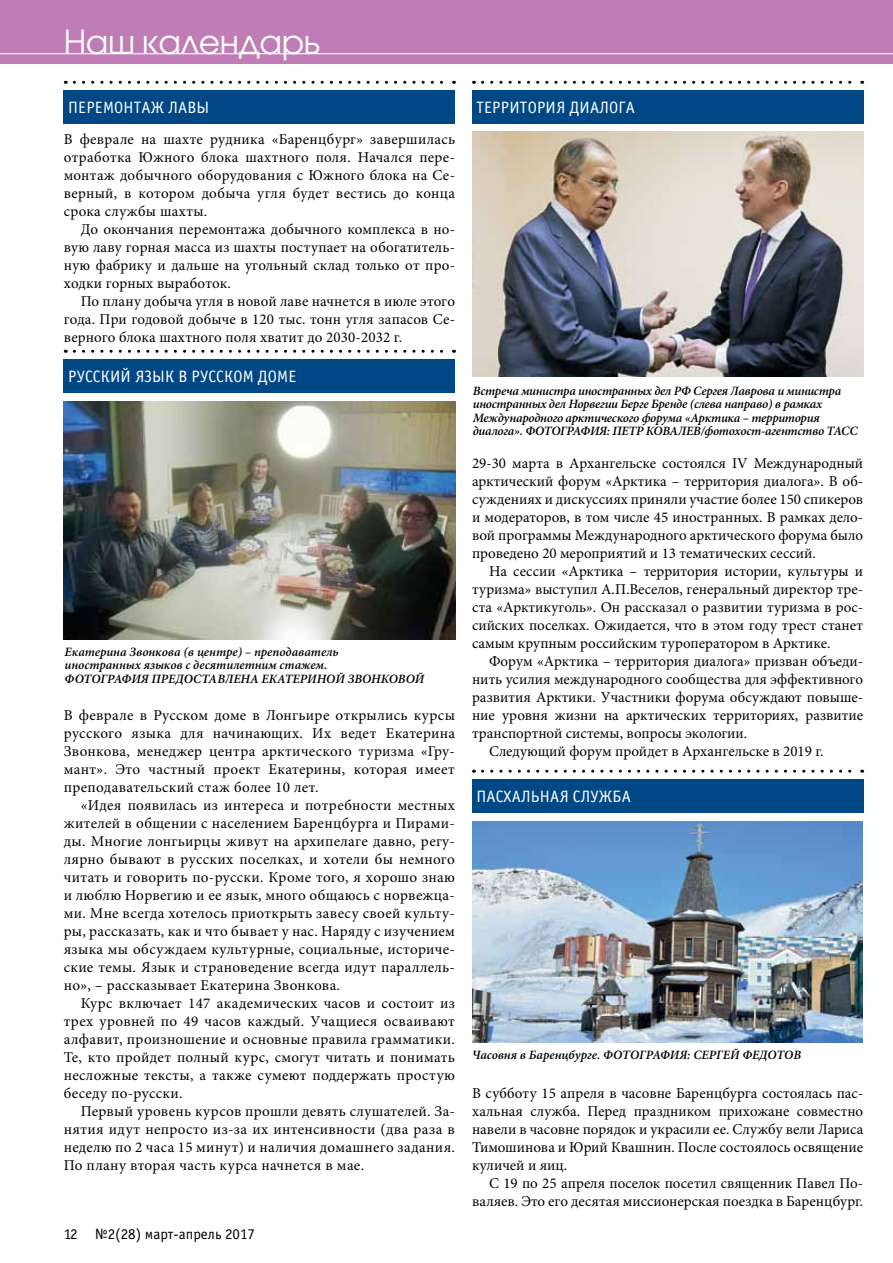
<style>
.page{position:relative;width:893px;height:1263px;background:#fff}
.page>*{position:absolute;margin:0;border:0;box-sizing:border-box;transform-origin:0 0}
.t1{font:33px "Avant Garde Gothic Book ITC";letter-spacing:-.01em;color:#fff}
.t2{font:16.5px "Officina Sans Book ITC";letter-spacing:.06em;color:#fff}
.t3{font:15px/18px "Minion Pro";letter-spacing:.005em;color:#000;text-align:justify}
.t4{font:15px "Officina Sans Book ITC";color:#000}
.t5{font:italic 600 12.75px/13.5px "Minion Pro";letter-spacing:-.015em;color:#000}
</style>
<div class="page">
<svg style="left:74px;top:81px;width:380px;height:3px"></svg>
<div style="left:64px;top:91px;width:391px;height:33px;background:#004785"></div>
<svg style="left:482px;top:81px;width:381px;height:3px"></svg>
<div style="left:472px;top:91px;width:391px;height:33px;background:#004785"></div>
<svg style="left:74px;top:350px;width:380px;height:3px"></svg>
<div style="left:64px;top:359px;width:391px;height:34px;background:#004785"></div>
<svg style="left:482px;top:770px;width:381px;height:3px"></svg>
<div style="left:472px;top:779px;width:391px;height:34px;background:#004785"></div>
<div style="left:0;top:0;width:893px;height:63px;background:#bf7cb5"></div>
<hr style="left:0;top:53px;width:893px;height:1px;background:#fff">
<img style="left:472px;top:821px;width:390px;height:221px">
<img style="left:64px;top:402px;width:391px;height:238px">
<img style="left:472px;top:132px;width:391px;height:245px">
<h1 class="t1" style="left:64px;top:22px;width:258px">Наш календарь</h1>
<p class="t2" style="left:68px;top:98px;width:46px">Перемонта</p>
<p class="t2" style="left:151px;top:98px;width:60px">ж лавы</p>
<p class="t2" style="left:476px;top:98px;width:26px">Территори</p>
<p class="t2" style="left:556px;top:98px;width:63px">я диалога</p>
<p class="t3" style="left:64px;top:130px;width:393px">В феврале на шахте рудника «Баренцбург» завершилась отработка Южного блока шахтного поля. Начался пере&shy;монтаж добычного оборудования с Южного блока на Се&shy;верный, в котором добыча угля будет вестись до конца срока службы шахты.</p>
<p class="t3" style="left:64px;top:220px;width:393px;text-indent:17px">До окончания перемонтажа добычного комплекса в но&shy;вую лаву горная масса из шахты поступает на обогатитель&shy;ную фабрику и дальше на угольный склад только от про&shy;ходки горных выработок.</p>
<p class="t3" style="left:64px;top:292px;width:393px;text-indent:17px">По плану добыча угля в новой лаве начнется в июле этого года. При годовой добыче в 120 тыс. тонн угля запасов Се&shy;верного блока шахтного поля хватит до 2030-2032 г.</p>
<p class="t2" style="left:68px;top:367px;width:201px">Русски й язык в Русском дом</p>
<p class="t2" style="left:288px;top:367px;width:9px">е</p>
<p class="t5" style="left:65px;top:645px;width:361px">Екатерина Звонкова (в центре) – преподаватель<br>иностранных языков с десятилетним стажем.<br>ФОТОГРАФИЯ ПРЕДОСТАВЛЕНА ЕКАТЕРИНОЙ ЗВОНКОВОЙ</p>
<p class="t3" style="left:64px;top:706px;width:393px">В феврале в Русском доме в Лонгьире открылись курсы русского языка для начинающих. Их ведет Екатерина Звонкова, менеджер центра арктического туризма «Гру&shy;мант». Это частный проект Екатерины, которая имеет преподавательский стаж более 10 лет.</p>
<p class="t3" style="left:64px;top:796px;width:393px;text-indent:17px">«Идея появилась из интереса и потребности местных жителей в общении с населением Баренцбурга и Пирами&shy;ды. Многие лонгьирцы живут на архипелаге давно, регу&shy;лярно бывают в русских поселках, и хотели бы немного читать и говорить по-русски. Кроме того, я хорошо знаю и люблю Норвегию и ее язык, много общаюсь с норвежца&shy;ми. Мне всегда хотелось приоткрыть завесу своей культу&shy;ры, рассказать, как и что бывает у нас. Наряду с изучением языка мы обсуждаем культурные, социальные, историче&shy;ские темы. Язык и страноведение всегда идут параллель&shy;но», – рассказывает Екатерина Звонкова.</p>
<p class="t3" style="left:64px;top:994px;width:393px;text-indent:17px">Курс включает 147 академических часов и состоит из трех уровней по 49 часов каждый. Учащиеся осваивают алфавит, произношение и основные правила грамматики.<br>Те, кто пройдет полный курс, смогут читать и понимать несложные тексты, а также сумеют поддержать простую беседу по-русски.</p>
<p class="t3" style="left:64px;top:1102px;width:393px;text-indent:17px">Первый уровень курсов прошли девять слушателей. За&shy;нятия идут непросто из-за их интенсивности (два раза в неделю по 2 часа 15 минут) и наличия домашнего задания.<br>По плану вторая часть курса начнется в мае.</p>
<p class="t4" style="left:64px;top:1225px;width:193px">12 №2(28) март-апрель 2017</p>
<p class="t5" style="left:473px;top:384px;width:386px">Встреча министра иностранных дел РФ Сергея Лаврова и министра иностранных дел Норвегии Берге Бренде (слева направо) в рамках Международного арктического форума «Арктика – территория диалога». ФОТОГРАФИЯ: ПЕТР КОВАЛЕВ/фотохост-агентство ТАСС</p>
<p class="t3" style="left:472px;top:454px;width:393px">29-30 марта в Архангельске состоялся IV Международный арктический форум «Арктика – территория диалога». В об&shy;суждениях и дискуссиях приняли участие более 150 спикеров и модераторов, в том числе 45 иностранных. В рамках дело&shy;вой программы Международного арктического форума было проведено 20 мероприятий и 13 тематических сессий.</p>
<p class="t3" style="left:472px;top:562px;width:393px;text-indent:17px">На сессии «Арктика – территория истории, культуры и туризма» выступил А.П.Веселов, генеральный директор тре&shy;ста «Арктикуголь». Он рассказал о развитии туризма в рос&shy;сийских поселках. Ожидается, что в этом году трест станет самым крупным российским туроператором в Арктике.</p>
<p class="t3" style="left:489px;top:652px;width:376px">Форум «Арктика – территория диалога» призван объеди-</p>
<p class="t3" style="left:472px;top:670px;width:393px">нить усилия международного сообщества для эффективного</p>
<p class="t3" style="left:472px;top:688px;width:393px">развития Арктики. Участники форума обсуждают повыше-</p>
<p class="t3" style="left:472px;top:706px;width:393px">ние уровня жизни на арктических территориях, развитие</p>
<p class="t3" style="left:472px;top:724px;width:277px">транспортной системы, вопросы экологии.</p>
<p class="t3" style="left:489px;top:742px;width:336px">Следующий форум пройдет в Архангельске в 2019 г.</p>
<p class="t2" style="left:476px;top:787px;width:155px">Пасхальная служба</p>
<p class="t5" style="left:472px;top:1048px;width:331px">Часовня в Баренцбурге. ФОТОГРАФИЯ: СЕРГЕЙ ФЕДОТОВ</p>
<p class="t3" style="left:472px;top:1084px;width:393px">В субботу 15 апреля в часовне Баренцбурга состоялась пас&shy;хальная служба. Перед праздником прихожане совместно навели в часовне порядок и украсили ее. Службу вели Лариса Тимошинова и Юрий Квашнин. После состоялось освящение куличей и яиц.</p>
<p class="t3" style="left:472px;top:1174px;width:393px;text-align:right">С 19 по 25 апреля поселок посетил священник Павел По&shy;валяев. Это его десятая миссионерская поездка в Баренцбург.</p>
</div>
